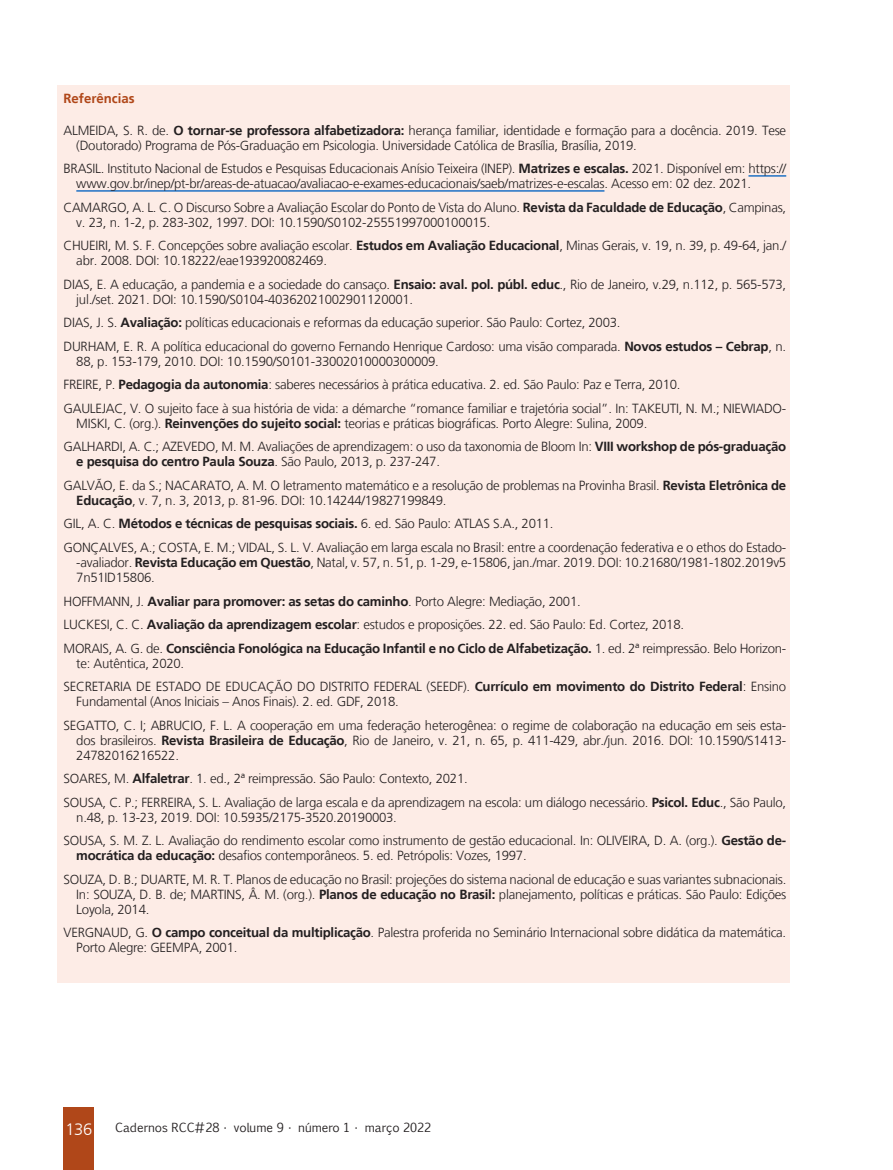
<style>
.page{position:relative;width:893px;height:1170px;background:#fff}
.page>*{position:absolute;margin:0;border:0;box-sizing:border-box;transform-origin:0 0}
.t1{font:300 16.5px "Frutiger LT";color:#fff}
.Referências__8_8{font:300 13.2px/15px "Frutiger LT";letter-spacing:-.02em;color:#231f20}
.Subtítulo_LARANJA_DO{font:700 13.2px "Frutiger LT";color:#b04719}
.t2{font:12px "Euphemia CAS";color:#231f20}
.s1{font-weight:700}
</style>
<div class="page">
<div style="left:64px;top:1107px;width:30px;height:62px;background:#b04719"></div>
<div style="left:58px;top:85px;width:732px;height:897px;background:#fdece6"></div>
<hr style="left:748px;top:175px;width:38px;height:1px;background:#0563c1">
<hr style="left:76px;top:190px;width:528px;height:1px;background:#0563c1">
<p class="Subtítulo_LARANJA_DO" style="left:64px;top:90px;width:73px">Referências</p>
<p class="Referências__8_8" style="left:76px;top:123px;width:711px;text-indent:-13px">ALMEIDA, S. R. de. <span class="s1">O tornar-se professora alfabetizadora:</span> herança familiar, identidade e formação para a docência. 2019. Tese (Doutorado) Programa de Pós-Graduação em Psicologia. Universidade Católica de Brasília, Brasília, 2019.</p>
<p class="Referências__8_8" style="left:76px;top:161px;width:711px;text-indent:-13px">BRASIL. Instituto Nacional de Estudos e Pesquisas Educacionais Anísio Teixeira (INEP). <span class="s1">Matrizes e escalas.</span> 2021. Disponível em: https:// www.gov.br/inep/pt-br/areas-de-atuacao/avaliacao-e-exames-educacionais/saeb/matrizes-e-escalas. Acesso em: 02 dez. 2021.</p>
<p class="Referências__8_8" style="left:76px;top:200px;width:711px;text-indent:-13px">CAMARGO, A. L. C. O Discurso Sobre a Avaliação Escolar do Ponto de Vista do Aluno. <span class="s1">Revista da Faculdade de Educação</span>, Campinas, v. 23, n. 1-2, p. 283-302, 1997. DOI: 10.1590/S0102-25551997000100015.</p>
<p class="Referências__8_8" style="left:76px;top:238px;width:711px;text-indent:-13px">CHUEIRI, M. S. F. Concepções sobre avaliação escolar. <span class="s1">Estudos em Avaliação Educacional</span>, Minas Gerais, v. 19, n. 39, p. 49-64, jan./ abr. 2008. DOI: 10.18222/eae193920082469.</p>
<p class="Referências__8_8" style="left:76px;top:277px;width:711px;text-indent:-13px">DIAS, E. A educação, a pandemia e a sociedade do cansaço. <span class="s1">Ensaio: aval. pol. públ. educ</span>., Rio de Janeiro, v.29, n.112, p. 565-573, jul./set. 2021. DOI: 10.1590/S0104-40362021002901120001.</p>
<p class="Referências__8_8" style="left:64px;top:315px;width:558px">DIAS, J. S. <span class="s1">Avaliação:</span> políticas educacionais e reformas da educação superior. São Paulo: Cortez, 2003.</p>
<p class="Referências__8_8" style="left:76px;top:339px;width:711px;text-indent:-13px">DURHAM, E. R. A política educacional do governo Fernando Henrique Cardoso: uma visão comparada. <span class="s1">Novos estudos – Cebrap</span>, n.<br>88, p. 153-179, 2010. DOI: 10.1590/S0101-33002010000300009.</p>
<p class="Referências__8_8" style="left:64px;top:377px;width:618px">FREIRE, P. <span class="s1">Pedagogia da autonomia</span>: saberes necessários à prática educativa. 2. ed. São Paulo: Paz e Terra, 2010.</p>
<p class="Referências__8_8" style="left:76px;top:401px;width:711px;text-indent:-13px">GAULEJAC, V. O sujeito face à sua história de vida: a démarche “romance familiar e trajetória social”. In: TAKEUTI, N. M.; NIEWIADO-<br>MISKI, C. (org.). <span class="s1">Reinvenções do sujeito social:</span> teorias e práticas biográficas. Porto Alegre: Sulina, 2009.</p>
<p class="Referências__8_8" style="left:76px;top:439px;width:711px;text-indent:-13px">GALHARDI, A. C.; AZEVEDO, M. M. Avaliações de aprendizagem: o uso da taxonomia de Bloom In: <span class="s1">VIII workshop de pós-graduação e pesquisa do centro Paula Souza</span>. São Paulo, 2013, p. 237-247.</p>
<p class="Referências__8_8" style="left:76px;top:478px;width:711px;text-indent:-13px">GALVÃO, E. da S.; NACARATO, A. M. O letramento matemático e a resolução de problemas na Provinha Brasil. <span class="s1">Revista Eletrônica de<br>Educação</span>, v. 7, n. 3, 2013, p. 81-96. DOI: 10.14244/19827199849.</p>
<p class="Referências__8_8" style="left:64px;top:516px;width:492px">GIL, A. C. <span class="s1">Métodos e técnicas de pesquisas sociais.</span> 6. ed. São Paulo: ATLAS S.A., 2011.</p>
<p class="Referências__8_8" style="left:76px;top:540px;width:711px;text-align:justify;text-indent:-13px">GONÇALVES, A.; COSTA, E. M.; VIDAL, S. L. V. Avaliação em larga escala no Brasil: entre a coordenação federativa e o ethos do Estado--avaliador. <span class="s1">Revista Educação em Questão</span>, Natal, v. 57, n. 51, p. 1-29, e-15806, jan./mar. 2019. DOI: 10.21680/1981-1802.2019v5<br>7n51ID15806.</p>
<p class="Referências__8_8" style="left:64px;top:593px;width:519px">HOFFMANN, J. <span class="s1">Avaliar para promover: as setas do caminho</span>. Porto Alegre: Mediação, 2001.</p>
<p class="Referências__8_8" style="left:64px;top:617px;width:622px">LUCKESI, C. C. <span class="s1">Avaliação da aprendizagem escolar</span>: estudos e proposições. 22. ed. São Paulo: Ed. Cortez, 2018.</p>
<p class="Referências__8_8" style="left:76px;top:640px;width:711px;text-indent:-13px">MORAIS, A. G. de. <span class="s1">Consciência Fonológica na Educação Infantil e no Ciclo de Alfabetização.</span> 1. ed. 2ª reimpressão. Belo Horizon&shy;te: Autêntica, 2020.</p>
<p class="Referências__8_8" style="left:76px;top:679px;width:711px;text-indent:-13px">SECRETARIA DE ESTADO DE EDUCAÇÃO DO DISTRITO FEDERAL (SEEDF). <span class="s1">Currículo em movimento do Distrito Federal</span>: Ensino<br>Fundamental (Anos Iniciais – Anos Finais). 2. ed. GDF, 2018.</p>
<p class="Referências__8_8" style="left:76px;top:717px;width:711px;text-align:justify;text-indent:-13px">SEGATTO, C. I; ABRUCIO, F. L. A cooperação em uma federação heterogênea: o regime de colaboração na educação em seis esta&shy;dos brasileiros. <span class="s1">Revista Brasileira de Educação</span>, Rio de Janeiro, v. 21, n. 65, p. 411-429, abr./jun. 2016. DOI: 10.1590/S1413- 24782016216522.</p>
<p class="Referências__8_8" style="left:64px;top:771px;width:406px">SOARES, M. <span class="s1">Alfaletrar</span>. 1. ed., 2ª reimpressão. São Paulo: Contexto, 2021.</p>
<p class="Referências__8_8" style="left:76px;top:794px;width:711px;text-indent:-13px">SOUSA, C. P.; FERREIRA, S. L. Avaliação de larga escala e da aprendizagem na escola: um diálogo necessário. <span class="s1">Psicol. Educ</span>., São Paulo, n.48, p. 13-23, 2019. DOI: 10.5935/2175-3520.20190003.</p>
<p class="Referências__8_8" style="left:76px;top:833px;width:711px;text-indent:-13px">SOUSA, S. M. Z. L. Avaliação do rendimento escolar como instrumento de gestão educacional. In: OLIVEIRA, D. A. (org.). <span class="s1">Gestão de&shy;mocrática da educação:</span> desafios contemporâneos. 5. ed. Petrópolis: Vozes, 1997.</p>
<p class="Referências__8_8" style="left:76px;top:871px;width:711px;text-align:justify;text-indent:-13px">SOUZA, D. B.; DUARTE, M. R. T. Planos de educação no Brasil: projeções do sistema nacional de educação e suas variantes subnacionais.<br>In: SOUZA, D. B. de; MARTINS, Â. M. (org.). <span class="s1">Planos de educação no Brasil:</span> planejamento, políticas e práticas. São Paulo: Edições Loyola, 2014.</p>
<p class="Referências__8_8" style="left:76px;top:925px;width:711px;text-indent:-13px">VERGNAUD, G. <span class="s1">O campo conceitual da multiplicação</span>. Palestra proferida no Seminário Internacional sobre didática da matemática.<br>Porto Alegre: GEEMPA, 2001.</p>
<p class="t1" style="left:65px;top:1120px;width:28px">136</p>
<p class="t2" style="left:115px;top:1119px;width:318px">Cadernos RCC#28 • volume 9 • número 1 • março 2022</p>
</div>
